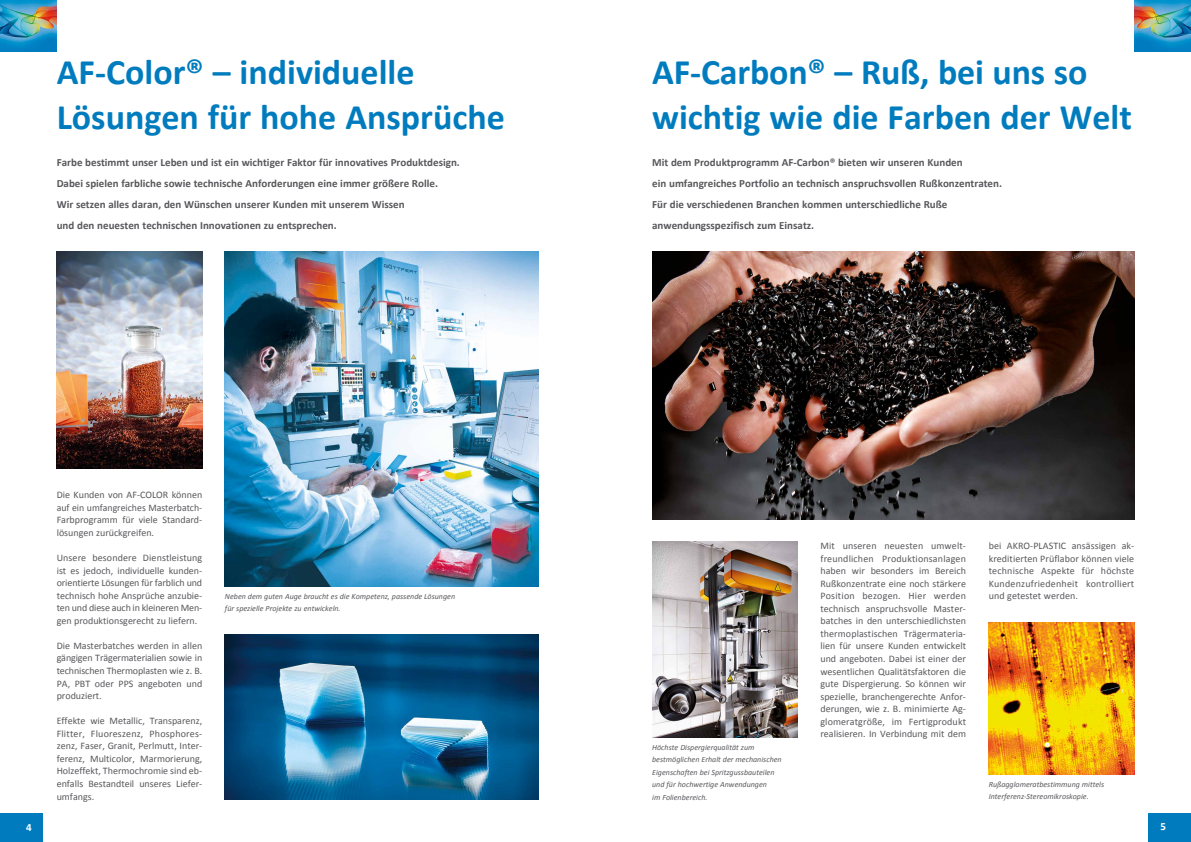
<style>
.page{position:relative;width:1191px;height:842px;background:#fff}
.page>*{position:absolute;margin:0;border:0;box-sizing:border-box;transform-origin:0 0}
.t1{font:700 36px/45px "Calibri";color:#007cbe}
.t2{font:700 11px/21px "Calibri";color:#58585c}
.t3{font:700 11px "Calibri";color:#fff}
.t4{font:10px/12.5px "Calibri";color:#58585c;text-align:justify}
.t5{font:italic 8px/12.6px "Calibri";color:#58585c}
</style>
<div class="page">
<div style="left:0;top:814px;width:43px;height:28px;background:#007cbe"></div>
<div style="left:1148px;top:814px;width:43px;height:28px;background:#007cbe"></div>
<img style="left:0;top:0;width:57px;height:51px">
<img style="left:1134px;top:0;width:57px;height:51px">
<img style="left:988px;top:622px;width:146px;height:153px">
<img style="left:225px;top:251px;width:314px;height:335px">
<img style="left:57px;top:251px;width:145px;height:218px">
<img style="left:225px;top:634px;width:314px;height:165px">
<img style="left:652px;top:542px;width:145px;height:196px">
<img style="left:652px;top:251px;width:482px;height:268px">
<h1 class="t1" style="left:57px;top:49px;width:449px">AF-Color® – individuelle<br>Lösungen für hohe Ansprüche</h1>
<h1 class="t1" style="left:652px;top:49px;width:481px">AF-Carbon® – Ruß, bei uns so wichtig wie die Farben der Welt</h1>
<p class="t2" style="left:652px;top:151px;width:351px">Mit dem Produktprogramm AF-Carbon® bieten wir unseren Kunden<br>ein umfangreiches Portfolio an technisch anspruchsvollen Rußkonzentraten.<br>Für die verschiedenen Branchen kommen unterschiedliche Ruße anwendungsspezifisch zum Einsatz.</p>
<p class="t2" style="left:57px;top:151px;width:405px">Farbe bestimmt unser Leben und ist ein wichtiger Faktor für innovatives Produktdesign.<br>Dabei spielen farbliche sowie technische Anforderungen eine immer größere Rolle.<br>Wir setzen alles daran, den Wünschen unserer Kunden mit unserem Wissen<br>und den neuesten technischen Innovationen zu entsprechen.</p>
<p class="t4" style="left:57px;top:489px;width:147px">Die Kunden von AF-COLOR können auf ein umfangreiches Masterbatch-Farbprogramm für viele Standard&shy;lösungen zurückgreifen.</p>
<p class="t4" style="left:57px;top:551px;width:147px">Unsere besondere Dienstleistung ist es jedoch, individuelle kunden&shy;orientierte Lösungen für farblich und technisch hohe Ansprüche anzubie&shy;ten und diese auch in kleineren Men&shy;gen produktionsgerecht zu liefern.</p>
<p class="t4" style="left:57px;top:639px;width:147px">Die Masterbatches werden in allen gängigen Trägermaterialien sowie in technischen Thermoplasten wie z. B.<br>PA, PBT oder PPS angeboten und produziert.</p>
<p class="t4" style="left:57px;top:715px;width:147px">Effekte wie Metallic, Transparenz, Flitter, Fluoreszenz, Phosphores&shy;zenz, Faser, Granit, Perlmutt, Inter&shy;ferenz, Multicolor, Marmorierung, Holzeffekt, Thermochromie sind eb&shy;enfalls Bestandteil unseres Liefer&shy;umfangs.</p>
<p class="t5" style="left:225px;top:589px;width:232px">Neben dem guten Auge braucht es die Kompetenz, passende Lösungen für spezielle Projekte zu entwickeln.</p>
<p class="t5" style="left:652px;top:740px;width:131px">Höchste Dispergierqualität zum bestmöglichen Erhalt der mechanischen Eigenschaften bei Spritzgussbauteilen und für hochwertige Anwendungen<br>im Folienbereich.</p>
<p class="t4" style="left:820px;top:539px;width:147px">Mit unseren neuesten umwelt&shy;freundlichen Produktionsanlagen haben wir besonders im Bereich Rußkonzentrate eine noch stärkere Position bezogen. Hier werden technisch anspruchsvolle Master&shy;batches in den unterschiedlichsten thermoplastischen Trägermateria&shy;lien für unsere Kunden entwickelt und angeboten. Dabei ist einer der wesentlichen Qualitätsfaktoren die gute Dispergierung. So können wir spezielle, branchengerechte Anfor&shy;derungen, wie z. B. minimierte Ag&shy;glomeratgröße, im Fertigprodukt realisieren. In Verbindung mit dem</p>
<p class="t4" style="left:988px;top:539px;width:147px">bei AKRO-PLASTIC ansässigen ak&shy;kreditierten Prüflabor können viele technische Aspekte für höchste Kundenzufriedenheit kontrolliert und getestet werden.</p>
<p class="t5" style="left:988px;top:778px;width:117px">Rußagglomeratbestimmung mittels<br>Interferenz-Stereomikroskopie.</p>
<p class="t3" style="left:26px;top:820px;width:7px">4</p>
<p class="t3" style="left:1160px;top:819px;width:7px">5</p>
</div>
